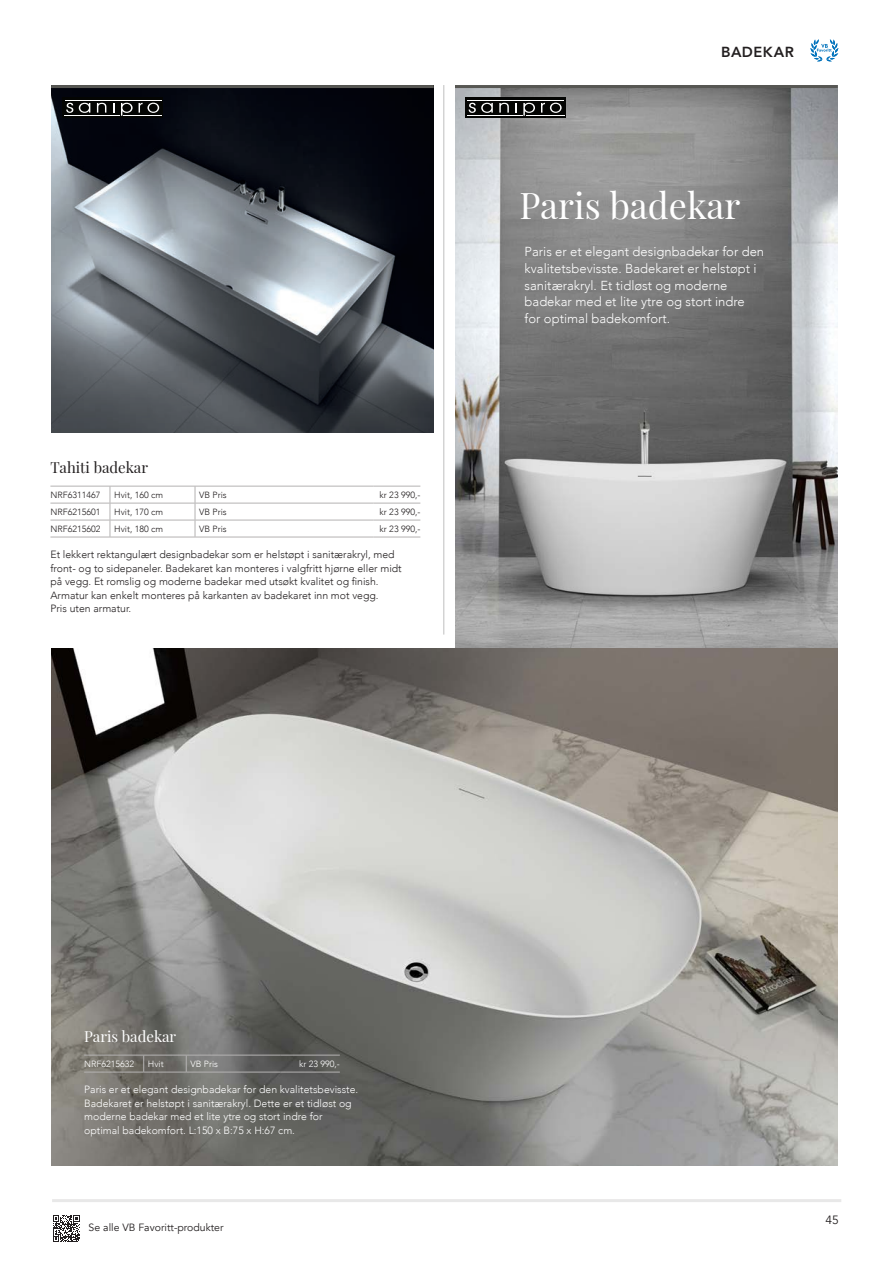
<style>
.page{position:relative;width:893px;height:1263px;background:#fff}
.page>*{position:absolute;margin:0;border:0;box-sizing:border-box;transform-origin:0 0}
._2025-FAV-Produktnavn{font:36px "Playfair Display";color:#fff}
._2025-FAV-Produktnavn-2{font:15px "Playfair Display";color:#231f20}
._2025-FAV-Produktnavn-3{font:15px "Playfair Display";color:#fff}
.t1{font:800 14.55px "Avenir";letter-spacing:.03em;color:#231f20}
._2025-FAV-Produkttekst{font:300 13.05px/16.8px "Avenir";color:#fff}
.t2{font:12px "Avenir";color:#231f20}
._2025-FAV-Produkttekst-2{font:300 10.5px/13.5px "Avenir";color:#231f20}
._2025-FAV-Produkttekst-3{font:300 10.5px/13.5px "Avenir";color:#fff}
.t3{font:10.5px "Avenir";color:#231f20}
._2025-FAV-NRF{font:300 9px "Avenir";color:#231f20}
._2025-FAV-Pris{font:300 9px "Avenir";color:#231f20}
._2025-FAV-NRF-2{font:300 9px "Avenir";color:#fff}
._2025-FAV-Pris-2{font:300 9px "Avenir";color:#fff}
</style>
<div class="page">
<svg style="left:810px;top:39px;width:28px;height:22px"></svg>
<hr style="left:52px;top:1199px;width:789px;height:3px;background:#b4b2b2">
<svg style="left:53px;top:1215px;width:27px;height:27px"></svg>
<img style="left:455px;top:88px;width:383px;height:560px">
<img style="left:51px;top:648px;width:787px;height:517px">
<hr style="left:50px;top:486px;width:60px;height:1px;background:#b4b2b2">
<hr style="left:110px;top:486px;width:85px;height:1px;background:#b4b2b2">
<hr style="left:50px;top:503px;width:60px;height:1px;background:#b4b2b2">
<hr style="left:110px;top:503px;width:85px;height:1px;background:#b4b2b2">
<hr style="left:50px;top:520px;width:60px;height:1px;background:#b4b2b2">
<hr style="left:110px;top:520px;width:85px;height:1px;background:#b4b2b2">
<hr style="left:50px;top:537px;width:60px;height:1px;background:#b4b2b2">
<hr style="left:110px;top:537px;width:85px;height:1px;background:#b4b2b2">
<hr style="left:195px;top:486px;width:179px;height:1px;background:#b4b2b2">
<hr style="left:374px;top:486px;width:46px;height:1px;background:#b4b2b2">
<hr style="left:195px;top:503px;width:179px;height:1px;background:#b4b2b2">
<hr style="left:374px;top:503px;width:46px;height:1px;background:#b4b2b2">
<svg style="left:110px;top:486px;width:1px;height:51px"></svg>
<hr style="left:195px;top:520px;width:179px;height:1px;background:#b4b2b2">
<svg style="left:195px;top:486px;width:1px;height:51px"></svg>
<hr style="left:374px;top:520px;width:46px;height:1px;background:#b4b2b2">
<hr style="left:195px;top:537px;width:179px;height:1px;background:#b4b2b2">
<hr style="left:374px;top:537px;width:46px;height:1px;background:#b4b2b2">
<img style="left:51px;top:88px;width:383px;height:344px">
<div style="left:62px;top:98px;width:101px;height:20px;background:#040503"></div>
<svg style="left:66px;top:103px;width:7px;height:10px"></svg>
<svg style="left:79px;top:103px;width:11px;height:10px"></svg>
<svg style="left:97px;top:103px;width:9px;height:10px"></svg>
<svg style="left:121px;top:103px;width:12px;height:13px"></svg>
<svg style="left:139px;top:103px;width:20px;height:10px"></svg>
<hr style="left:65px;top:115px;width:55px;height:1px;background:#fff">
<hr style="left:65px;top:100px;width:97px;height:1px;background:#fff">
<hr style="left:124px;top:115px;width:38px;height:1px;background:#fff">
<hr style="left:84px;top:1055px;width:60px;height:1px;background:#b4b2b2">
<hr style="left:144px;top:1055px;width:42px;height:1px;background:#b4b2b2">
<hr style="left:84px;top:1072px;width:60px;height:1px;background:#b4b2b2">
<hr style="left:144px;top:1072px;width:42px;height:1px;background:#b4b2b2">
<svg style="left:143px;top:1055px;width:1px;height:17px"></svg>
<hr style="left:186px;top:1055px;width:94px;height:1px;background:#b4b2b2">
<svg style="left:186px;top:1055px;width:1px;height:17px"></svg>
<hr style="left:280px;top:1055px;width:60px;height:1px;background:#b4b2b2">
<hr style="left:186px;top:1072px;width:94px;height:1px;background:#b4b2b2">
<hr style="left:280px;top:1072px;width:60px;height:1px;background:#b4b2b2">
<hr style="left:51px;top:85px;width:383px;height:3px;background:#575753">
<hr style="left:455px;top:85px;width:383px;height:3px;background:#575753">
<hr style="left:444px;top:85px;width:1px;height:549px;background:#bfbfbf">
<div style="left:465px;top:98px;width:100px;height:20px;background:#040503"></div>
<svg style="left:469px;top:103px;width:24px;height:10px"></svg>
<svg style="left:499px;top:103px;width:10px;height:10px"></svg>
<svg style="left:515px;top:103px;width:2px;height:10px"></svg>
<svg style="left:523px;top:103px;width:12px;height:13px"></svg>
<svg style="left:541px;top:103px;width:21px;height:10px"></svg>
<hr style="left:467px;top:115px;width:55px;height:1px;background:#fff">
<hr style="left:467px;top:100px;width:97px;height:1px;background:#fff">
<hr style="left:526px;top:115px;width:38px;height:1px;background:#fff">
<p class="_2025-FAV-Produktnavn-2" style="left:50px;top:456px;width:99px">Tahiti badekar</p>
<p class="_2025-FAV-NRF" style="left:50px;top:489px;width:52px">NRF6311467</p>
<p class="_2025-FAV-NRF" style="left:114px;top:489px;width:50px">Hvit, 160 cm</p>
<p class="_2025-FAV-NRF" style="left:199px;top:489px;width:29px">VB Pris</p>
<p class="_2025-FAV-Pris" style="left:380px;top:489px;width:42px">kr 23 990,-</p>
<p class="_2025-FAV-NRF" style="left:50px;top:506px;width:52px">NRF6215601</p>
<p class="_2025-FAV-NRF" style="left:114px;top:506px;width:50px">Hvit, 170 cm</p>
<p class="_2025-FAV-NRF" style="left:199px;top:506px;width:29px">VB Pris</p>
<p class="_2025-FAV-Pris" style="left:380px;top:506px;width:42px">kr 23 990,-</p>
<p class="_2025-FAV-NRF" style="left:50px;top:523px;width:52px">NRF6215602</p>
<p class="_2025-FAV-NRF" style="left:114px;top:523px;width:50px">Hvit, 180 cm</p>
<p class="_2025-FAV-NRF" style="left:199px;top:523px;width:29px">VB Pris</p>
<p class="_2025-FAV-Pris" style="left:380px;top:523px;width:42px">kr 23 990,-</p>
<p class="_2025-FAV-Produkttekst-2" style="left:50px;top:548px;width:353px">Et lekkert rektangulært designbadekar som er helstøpt i sanitærakryl, med front- og to sidepaneler. Badekaret kan monteres i valgfritt hjørne eller midt på vegg. Et romslig og moderne badekar med utsøkt kvalitet og finish.<br>Armatur kan enkelt monteres på karkanten av badekaret inn mot vegg.<br>Pris uten armatur.</p>
<p class="t1" style="left:721px;top:40px;width:74px">BADEKAR</p>
<p class="_2025-FAV-Produktnavn" style="left:519px;top:177px;width:222px">Paris badekar</p>
<p class="_2025-FAV-Produkttekst" style="left:525px;top:243px;width:241px">Paris er et elegant designbadekar for den kvalitetsbevisste. Badekaret er helstøpt i sanitærakryl. Et tidløst og moderne badekar med et lite ytre og stort indre<br>for optimal badekomfort.</p>
<p class="_2025-FAV-Produktnavn-3" style="left:84px;top:1025px;width:94px">Paris badekar</p>
<p class="_2025-FAV-NRF-2" style="left:84px;top:1058px;width:52px">NRF6215632</p>
<p class="_2025-FAV-NRF-2" style="left:148px;top:1058px;width:17px">Hvit</p>
<p class="_2025-FAV-NRF-2" style="left:190px;top:1058px;width:29px">VB Pris</p>
<p class="_2025-FAV-Pris-2" style="left:299px;top:1058px;width:42px">kr 23 990,-</p>
<p class="_2025-FAV-Produkttekst-3" style="left:84px;top:1083px;width:276px">Paris er et elegant designbadekar for den kvalitetsbevisste.<br>Badekaret er helstøpt i sanitærakryl. Dette er et tidløst og moderne badekar med et lite ytre og stort indre for optimal badekomfort. L:150 x B:75 x H:67 cm.</p>
<p class="t3" style="left:89px;top:1221px;width:136px">Se alle VB Favoritt-produkter</p>
<p class="t2" style="left:826px;top:1213px;width:15px">45</p>
</div>
